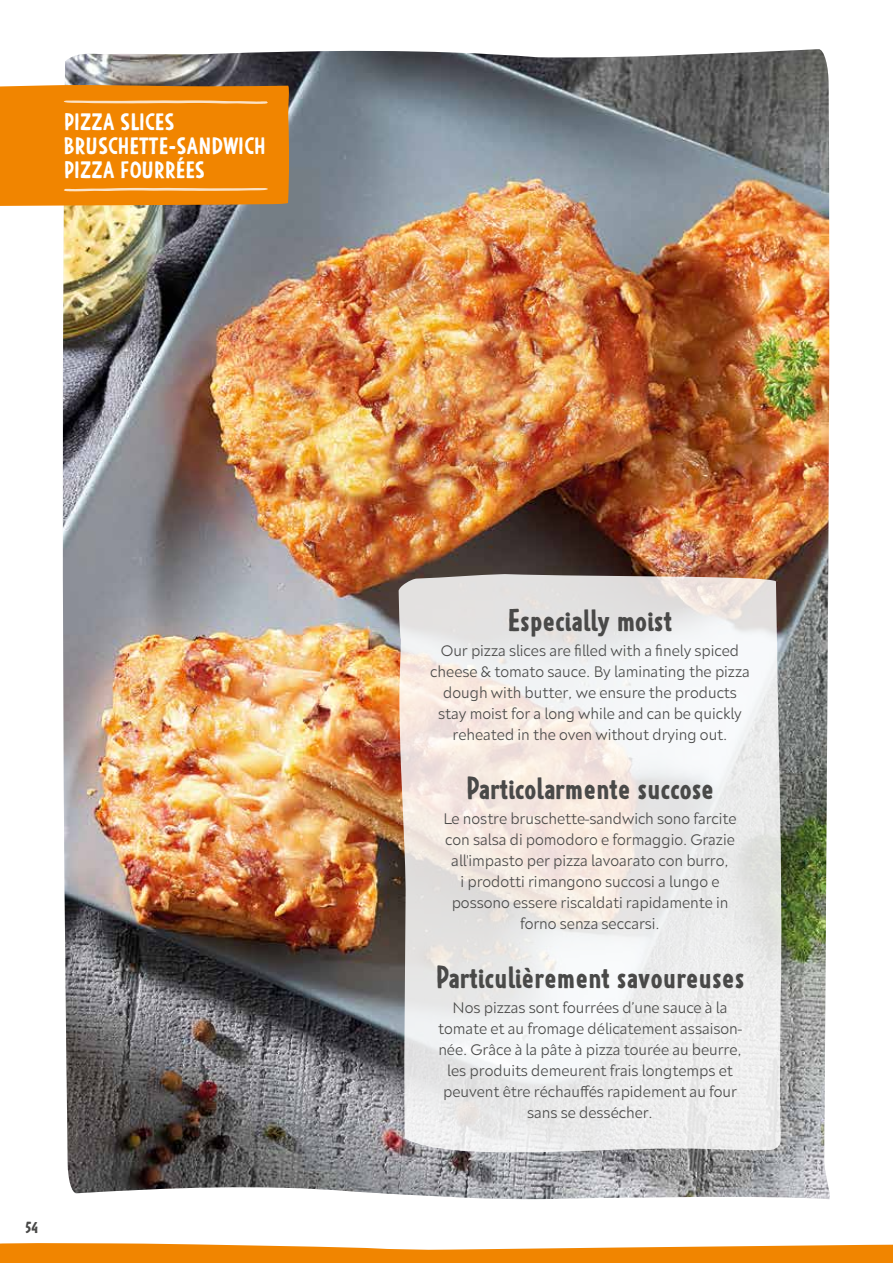
<style>
.page{position:relative;width:893px;height:1263px;background:#fff}
.page>*{position:absolute;margin:0;border:0;box-sizing:border-box;transform-origin:0 0}
.t1{font:30px "Argone LC Bold";color:#494948}
.t2{font:22.5px/24px "Argone LC Bold";color:#fff}
.t3{font:300 15.75px/21px "Neufreit";color:#494948;text-align:center}
.t4{font:15px "Argone LC Bold";color:#494948}
</style>
<div class="page">
<img style="left:62px;top:49px;width:768px;height:1151px">
<svg style="left:0;top:1243px;width:893px;height:20px;background:#f39829"></svg>
<div style="left:0;top:85px;width:290px;height:121px;background:#f18500"></div>
<svg style="left:398px;top:574px;width:385px;height:580px"></svg>
<h2 class="t2" style="left:64px;top:110px;width:203px">PIZZA SLICES<br>BRUSCHETTE-SANDWICH<br>PIZZA FOURRÉES</h2>
<p class="t4" style="left:26px;top:1218px;width:14px">54</p>
<h1 class="t1" style="left:508px;top:602px;width:166px">Especially moist</h1>
<p class="t3" style="left:430px;top:640px;width:321px">Our pizza slices are filled with a finely spiced cheese &amp; tomato sauce. By laminating the pizza dough with butter, we ensure the products stay moist for a long while and can be quickly reheated in the oven without drying out.</p>
<h1 class="t1" style="left:466px;top:770px;width:250px">Particolarmente succose</h1>
<p class="t3" style="left:443px;top:808px;width:295px">Le nostre bruschette-sandwich sono farcite con salsa di pomodoro e formaggio. Grazie all'impasto per pizza lavoarato con burro,<br>i prodotti rimangono succosi a lungo e possono essere riscaldati rapidamente in forno senza seccarsi.</p>
<h1 class="t1" style="left:435px;top:959px;width:311px">Particulièrement savoureuses</h1>
<p class="t3" style="left:438px;top:997px;width:305px">Nos pizzas sont fourrées d’une sauce à la tomate et au fromage délicatement assaison&shy;née. Grâce à la pâte à pizza tourée au beurre, les produits demeurent frais longtemps et peuvent être réchauffés rapidement au four sans se dessécher.</p>
</div>
